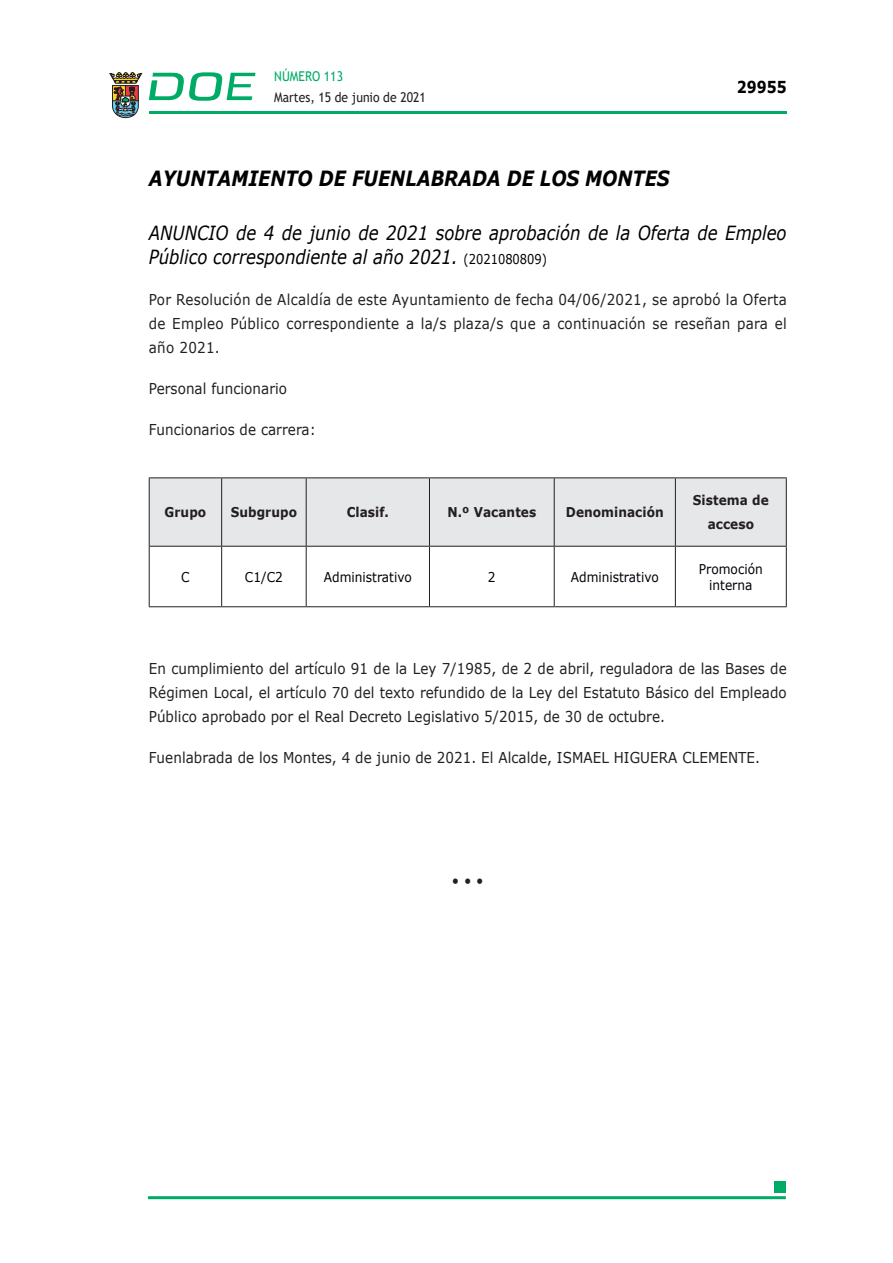
<style>
.page{position:relative;width:893px;height:1263px;background:#fff}
.page>*{position:absolute;margin:0;border:0;box-sizing:border-box;transform-origin:0 0}
.ORGANISMO{font:italic 700 21px "Verdana";color:#000;scale:.85 1}
.SUBORGANISMO{font:italic 19.5px/24px "Verdana";color:#000;scale:.85 1}
.t1{font:700 16.5px "Verdana";color:#000;scale:.85 1}
.CUERPO_DE_TEXTO{font:15px/24px "Verdana";letter-spacing:.005em;color:#231f20;text-align:justify;scale:.9 1}
.ENCABEZADO_TABLA{font:700 13.5px/24px "Verdana";letter-spacing:.005em;color:#231f20;text-align:center;scale:.9 1}
.Table_Contents{font:13.5px "Verdana";color:#00000a;scale:.9 1}
.t2{font:13.5px "Trebuchet MS";color:#231f20;scale:.9 1}
.t3{font:13.5px "Trebuchet MS";color:#00ab67;scale:.9 1}
.s1{font-style:normal;font-size:13.5px}
</style>
<div class="page">
<hr style="left:149px;top:111px;width:638px;height:3px;background:#00ab66">
<svg style="left:109px;top:72px;width:33px;height:46px"></svg>
<svg style="left:149px;top:72px;width:106px;height:29px"></svg>
<hr style="left:148px;top:1196px;width:638px;height:3px;background:#00ab66">
<div style="left:775px;top:1181px;width:11px;height:11px;background:#00ab66"></div>
<div style="left:150px;top:478px;width:636px;height:68px;background:#e6e7e9"></div>
<hr style="left:149px;top:477px;width:73px;height:1px;background:#231f20">
<hr style="left:222px;top:477px;width:84px;height:1px;background:#231f20">
<hr style="left:306px;top:477px;width:123px;height:1px;background:#231f20">
<hr style="left:429px;top:477px;width:125px;height:1px;background:#231f20">
<hr style="left:554px;top:477px;width:121px;height:1px;background:#231f20">
<hr style="left:675px;top:477px;width:112px;height:1px;background:#231f20">
<hr style="left:149px;top:546px;width:73px;height:1px;background:#231f20">
<hr style="left:222px;top:546px;width:84px;height:1px;background:#231f20">
<hr style="left:306px;top:546px;width:123px;height:1px;background:#231f20">
<hr style="left:429px;top:546px;width:125px;height:1px;background:#231f20">
<hr style="left:554px;top:546px;width:121px;height:1px;background:#231f20">
<hr style="left:675px;top:546px;width:112px;height:1px;background:#231f20">
<hr style="left:149px;top:606px;width:73px;height:1px;background:#231f20">
<hr style="left:222px;top:606px;width:84px;height:1px;background:#231f20">
<hr style="left:306px;top:606px;width:123px;height:1px;background:#231f20">
<hr style="left:429px;top:606px;width:125px;height:1px;background:#231f20">
<hr style="left:554px;top:606px;width:121px;height:1px;background:#231f20">
<hr style="left:675px;top:606px;width:112px;height:1px;background:#231f20">
<hr style="left:149px;top:478px;width:1px;height:68px;background:#231f20">
<hr style="left:149px;top:547px;width:1px;height:59px;background:#231f20">
<hr style="left:221px;top:478px;width:1px;height:68px;background:#231f20">
<hr style="left:306px;top:478px;width:1px;height:68px;background:#231f20">
<hr style="left:429px;top:478px;width:1px;height:68px;background:#231f20">
<hr style="left:554px;top:478px;width:1px;height:68px;background:#231f20">
<hr style="left:675px;top:478px;width:1px;height:68px;background:#231f20">
<hr style="left:786px;top:478px;width:1px;height:68px;background:#231f20">
<hr style="left:221px;top:547px;width:1px;height:59px;background:#231f20">
<hr style="left:306px;top:547px;width:1px;height:59px;background:#231f20">
<hr style="left:429px;top:547px;width:1px;height:59px;background:#231f20">
<hr style="left:554px;top:547px;width:1px;height:59px;background:#231f20">
<hr style="left:675px;top:547px;width:1px;height:59px;background:#231f20">
<hr style="left:786px;top:547px;width:1px;height:59px;background:#231f20">
<p class="t3" style="left:274px;top:67px;width:78px">NÚMERO 113</p>
<p class="t2" style="left:274px;top:88px;width:170px">Martes, 15 de junio de 2021</p>
<p class="t1" style="left:737px;top:75px;width:60px">29955</p>
<p class="ORGANISMO" style="left:149px;top:164px;width:614px">AYUNTAMIENTO DE FUENLABRADA DE LOS MONTES</p>
<p class="SUBORGANISMO" style="left:149px;top:221px;width:752px">ANUNCIO de 4 de junio de 2021 sobre aprobación de la Oferta de Empleo<br>Público correspondiente al año 2021. <span class="s1">(2021080809)</span></p>
<p class="CUERPO_DE_TEXTO" style="left:149px;top:287px;width:710px">Por Resolución de Alcaldía de este Ayuntamiento de fecha 04/06/2021, se aprobó la Oferta de Empleo Público correspondiente a la/s plaza/s que a continuación se reseñan para el año 2021.</p>
<p class="CUERPO_DE_TEXTO" style="left:149px;top:376px;width:155px">Personal funcionario</p>
<p class="CUERPO_DE_TEXTO" style="left:149px;top:417px;width:187px">Funcionarios de carrera:</p>
<p class="ENCABEZADO_TABLA" style="left:165px;top:500px;width:48px">Grupo</p>
<p class="ENCABEZADO_TABLA" style="left:231px;top:500px;width:75px">Subgrupo</p>
<p class="ENCABEZADO_TABLA" style="left:347px;top:500px;width:49px">Clasif.</p>
<p class="ENCABEZADO_TABLA" style="left:447px;top:500px;width:100px">N.º Vacantes</p>
<p class="ENCABEZADO_TABLA" style="left:566px;top:500px;width:110px">Denominación</p>
<p class="ENCABEZADO_TABLA" style="left:693px;top:488px;width:86px">Sistema de acceso</p>
<p class="Table_Contents" style="left:181px;top:567px;width:11px">C</p>
<p class="Table_Contents" style="left:245px;top:567px;width:44px">C1/C2</p>
<p class="Table_Contents" style="left:324px;top:567px;width:99px">Administrativo</p>
<p class="Table_Contents" style="left:488px;top:567px;width:10px">2</p>
<p class="Table_Contents" style="left:571px;top:567px;width:99px">Administrativo</p>
<p class="Table_Contents" style="left:699px;top:559px;width:72px">Promoción</p>
<p class="Table_Contents" style="left:709px;top:575px;width:50px">interna</p>
<p class="CUERPO_DE_TEXTO" style="left:149px;top:656px;width:710px">En cumplimiento del artículo 91 de la Ley 7/1985, de 2 de abril, reguladora de las Bases de Régimen Local, el artículo 70 del texto refundido de la Ley del Estatuto Básico del Empleado Público aprobado por el Real Decreto Legislativo 5/2015, de 30 de octubre.</p>
<p class="CUERPO_DE_TEXTO" style="left:149px;top:745px;width:681px">Fuenlabrada de los Montes, 4 de junio de 2021. El Alcalde, ISMAEL HIGUERA CLEMENTE.</p>
<p class="CUERPO_DE_TEXTO" style="left:452px;top:868px;width:37px">• • •</p>
</div>
